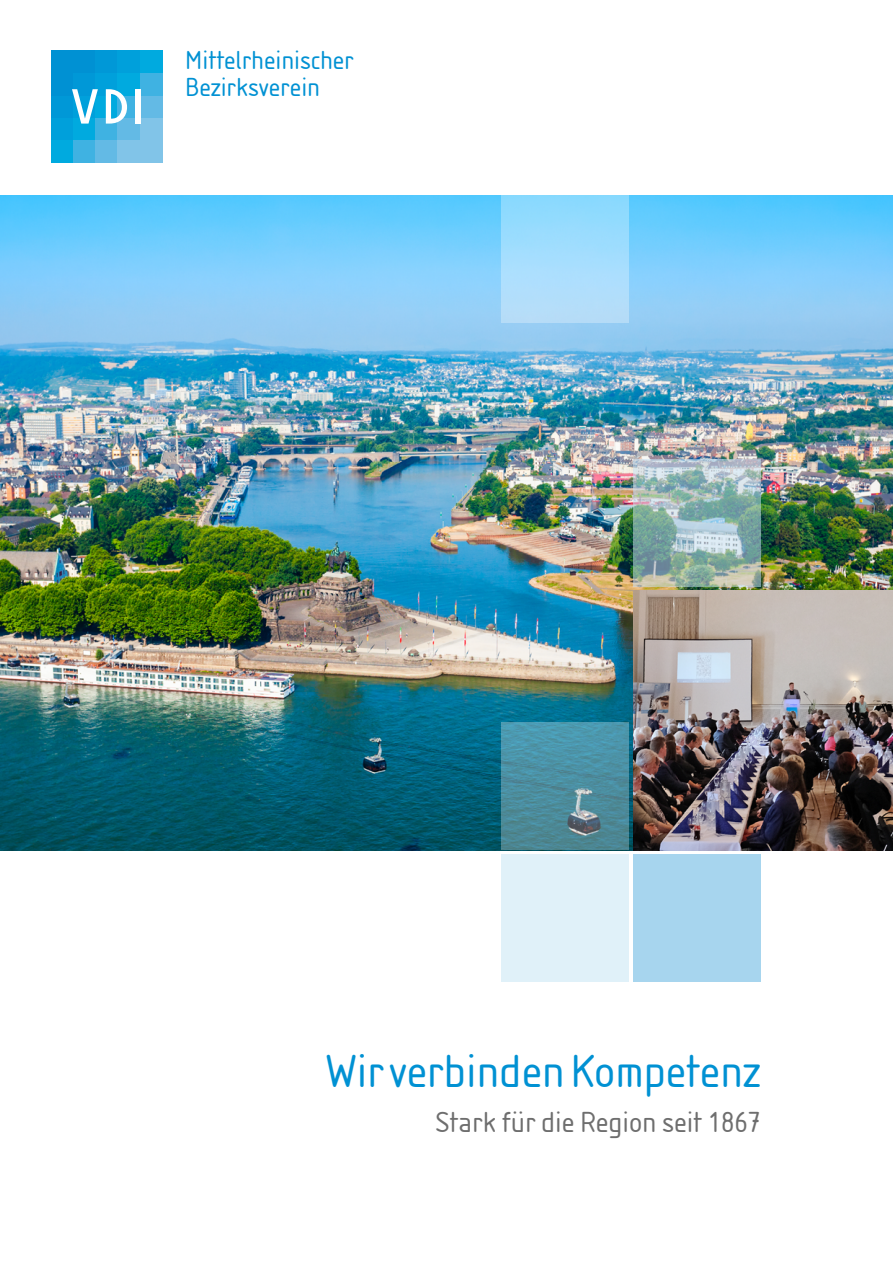
<style>
.page{position:relative;width:893px;height:1263px;background:#fff}
.page>*{position:absolute;margin:0;border:0;box-sizing:border-box;transform-origin:0 0}
.t1{font:48px "Isonorm D";letter-spacing:-.005em;color:#0091d3}
.t2{font:30px "Isonorm D";letter-spacing:-.005em;color:#6e6e6e}
.t3{font:27px/27px "Isonorm D";letter-spacing:-.005em;color:#0091d3}
</style>
<div class="page">
<img style="left:0;top:195px;width:893px;height:655px">
<div style="left:51px;top:140px;width:22px;height:22px;background:#00aadf"></div>
<div style="left:73px;top:140px;width:23px;height:22px;background:#3fb2e2"></div>
<div style="left:96px;top:140px;width:22px;height:22px;background:#63bae5"></div>
<div style="left:118px;top:140px;width:22px;height:22px;background:#81c4e8"></div>
<div style="left:140px;top:140px;width:22px;height:22px;background:#81c4e8"></div>
<div style="left:51px;top:118px;width:22px;height:22px;background:#00a0db"></div>
<div style="left:73px;top:118px;width:23px;height:22px;background:#00aadf"></div>
<div style="left:96px;top:118px;width:22px;height:22px;background:#3fb2e2"></div>
<div style="left:118px;top:118px;width:22px;height:22px;background:#63bae5"></div>
<div style="left:140px;top:118px;width:22px;height:22px;background:#81c4e8"></div>
<div style="left:51px;top:95px;width:22px;height:23px;background:#0098d7"></div>
<div style="left:96px;top:95px;width:22px;height:23px;background:#00aadf"></div>
<div style="left:118px;top:95px;width:22px;height:23px;background:#3fb2e2"></div>
<div style="left:140px;top:95px;width:22px;height:23px;background:#63bae5"></div>
<div style="left:51px;top:73px;width:22px;height:22px;background:#0091d3"></div>
<div style="left:73px;top:73px;width:23px;height:22px;background:#0098d7"></div>
<div style="left:96px;top:73px;width:22px;height:22px;background:#00a0db"></div>
<div style="left:118px;top:73px;width:22px;height:22px;background:#00aadf"></div>
<div style="left:140px;top:73px;width:22px;height:22px;background:#3fb2e2"></div>
<div style="left:51px;top:51px;width:22px;height:22px;background:#0091d3"></div>
<div style="left:73px;top:51px;width:23px;height:22px;background:#0091d3"></div>
<div style="left:96px;top:51px;width:22px;height:22px;background:#0098d7"></div>
<div style="left:118px;top:51px;width:22px;height:22px;background:#00a0db"></div>
<div style="left:140px;top:51px;width:22px;height:22px;background:#00aadf"></div>
<svg style="left:72px;top:89px;width:26px;height:35px"></svg>
<svg style="left:106px;top:89px;width:21px;height:35px"></svg>
<div style="left:136px;top:89px;width:5px;height:35px;background:#fff"></div>
<img style="left:633px;top:591px;width:260px;height:259px">
<img style="left:633px;top:459px;width:128px;height:127px">
<svg style="left:502px;top:722px;width:127px;height:128px;background:#4e8e9f"></svg>
<div style="left:633px;top:854px;width:128px;height:128px;background:#a7d5ee"></div>
<div style="left:502px;top:195px;width:127px;height:128px;background:linear-gradient(to bottom,#8adaff,#bbdffa)"></div>
<div style="left:502px;top:854px;width:127px;height:128px;background:#e0f1f9"></div>
<p class="t3" style="left:185px;top:47px;width:170px">Mittelrheinischer<br>Bezirksverein</p>
<h1 class="t1" style="left:326px;top:1044px;width:437px">WirverbindenKompetenz</h1>
<p class="t2" style="left:436px;top:1105px;width:327px">Stark für die Region seit 1867</p>
</div>
